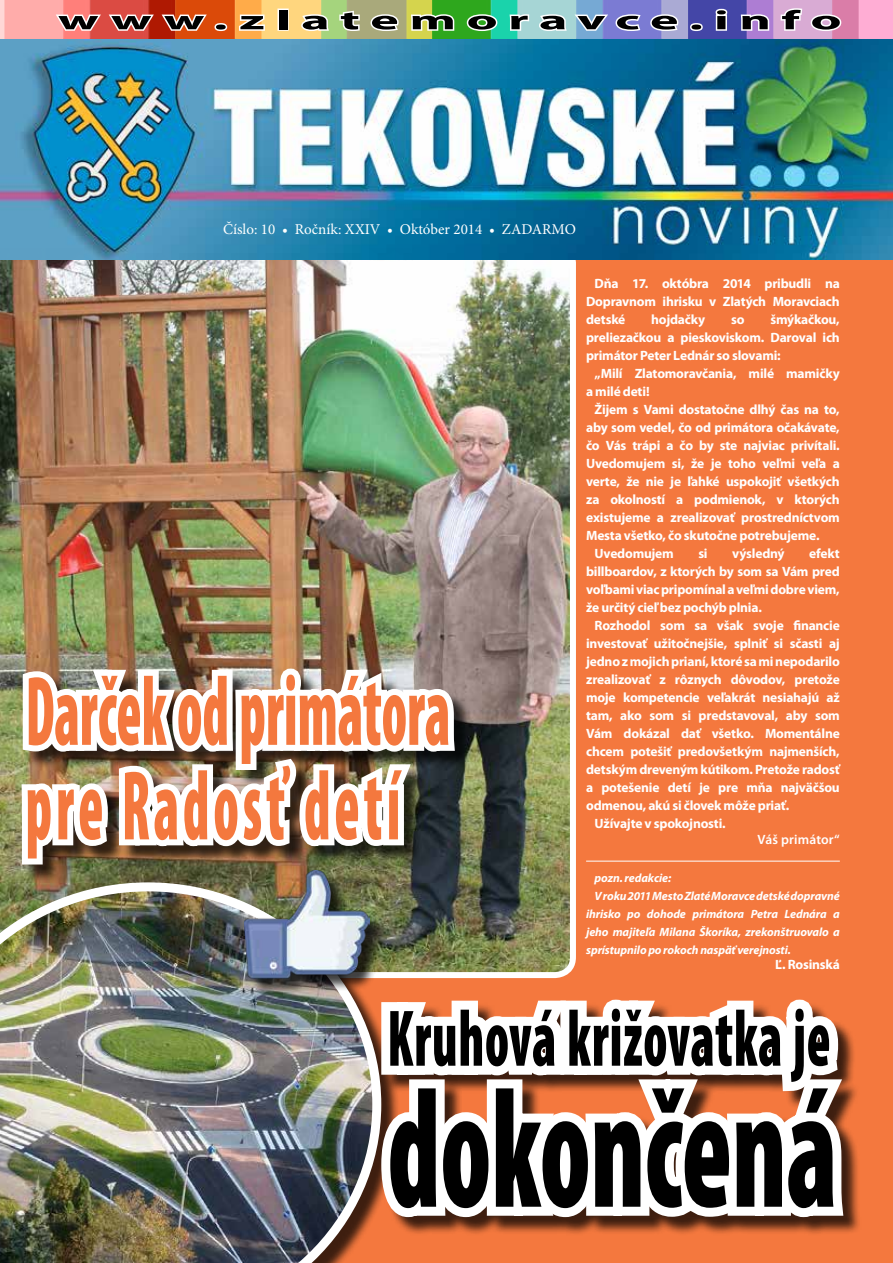
<style>
.page{position:relative;width:893px;height:1263px;background:#fff}
.page>*{position:absolute;margin:0;border:0;box-sizing:border-box;transform-origin:0 0}
.t1{font:900 condensed 171px "Mini Pro";letter-spacing:-.005em;color:#000;scale:.67 1}
.t2{font:900 condensed 99.75px/94.5px "Mini Pro";color:#f4783e;scale:.57 1}
.t3{font:900 condensed 81px "Mini Pro";letter-spacing:.01em;color:#000;scale:.67 1}
.t4{font:700 27px "Mini Pro";letter-spacing:.195em;color:#000;scale:2 1}
.t5{font:15px "Minion Pro";color:#fff}
.t6{font:700 13.5px/18px "Mini Pro";letter-spacing:-.015em;color:#fff;text-align:justify}
.t7{font:600 13.5px "Mini Pro";letter-spacing:.01em;color:#fff}
.t8{font:italic 700 12px "Mini Pro";letter-spacing:-.01em;color:#fff}
</style>
<div class="page">
<div style="left:0;top:251px;width:893px;height:1012px;background:#f4783e"></div>
<img style="left:0;top:259px;width:576px;height:719px">
<img style="left:0;top:0;width:893px;height:259px">
<svg style="left:54px;top:12px;width:155px;height:20px"></svg>
<div style="left:215px;top:23px;width:12px;height:8px;border:3px solid #fff;border-radius:50%"></div>
<svg style="left:236px;top:13px;width:30px;height:19px"></svg>
<div style="left:277px;top:9px;width:12px;height:22px;border:3px solid #fff"></div>
<svg style="left:300px;top:12px;width:31px;height:21px"></svg>
<svg style="left:338px;top:9px;width:23px;height:24px"></svg>
<svg style="left:369px;top:12px;width:31px;height:21px"></svg>
<svg style="left:409px;top:12px;width:47px;height:20px"></svg>
<svg style="left:465px;top:12px;width:34px;height:21px"></svg>
<svg style="left:508px;top:13px;width:23px;height:19px"></svg>
<svg style="left:537px;top:12px;width:106px;height:21px"></svg>
<svg style="left:649px;top:12px;width:31px;height:21px"></svg>
<div style="left:690px;top:23px;width:13px;height:8px;border:3px solid #fff;border-radius:50%"></div>
<svg style="left:714px;top:7px;width:15px;height:25px"></svg>
<svg style="left:739px;top:12px;width:32px;height:20px"></svg>
<svg style="left:779px;top:7px;width:64px;height:26px"></svg>
<div style="left:24px;top:671px;width:449px;height:212px;background:#000;opacity:.75"></div>
<img style="left:15px;top:661px;width:447px;height:209px">
<img style="left:0;top:882px;width:372px;height:381px">
<div style="left:384px;top:1002px;width:478px;height:234px;background:#000;opacity:.75"></div>
<svg style="left:372px;top:978px;width:484px;height:252px"></svg>
<div style="left:246px;top:873px;width:141px;height:122px;background:#000;opacity:.75"></div>
<img style="left:244px;top:871px;width:126px;height:107px">
<hr style="left:586px;top:861px;width:254px;height:1px;background:#fff">
<h3 class="t4" style="left:58px;top:5px;width:393px">www.zlatemoravce.info</h3>
<p class="t5" style="left:223px;top:219px;width:354px">Číslo: 10 • Ročník: XXIV • Október 2014 • ZADARMO</p>
<h2 class="t2" style="left:26px;top:666px;width:747px">Darček od primátora pre Radosť detí</h2>
<p class="t6" style="left:586px;top:275px;width:255px;text-indent:9px">Dňa 17. októbra 2014 pribudli na Dopravnom ihrisku v Zlatých Moravciach detské</p>
<p class="t6" style="left:586px;top:311px;width:255px;text-indent:184px">šmýkačkou, preliezačkou a pieskoviskom. Daroval ich primátor Peter Lednár so slovami:</p>
<p class="t6" style="left:586px;top:365px;width:255px;text-indent:9px">„Milí Zlatomoravčania, milé mamičky a milé deti!</p>
<p class="t6" style="left:595px;top:401px;width:247px">Žijem s Vami dostatočne dlhý čas na to,</p>
<p class="t6" style="left:586px;top:419px;width:255px">aby som vedel, čo od primátora očakávate,</p>
<p class="t6" style="left:586px;top:437px;width:255px">čo Vás trápi a čo by ste najviac privítali.</p>
<p class="t6" style="left:586px;top:455px;width:255px">Uvedomujem si, že je toho veľmi veľa a</p>
<p class="t6" style="left:586px;top:473px;width:255px">verte, že nie je ľahké uspokojiť všetkých</p>
<p class="t6" style="left:586px;top:491px;width:255px">za okolností a podmienok, v ktorých</p>
<p class="t6" style="left:586px;top:509px;width:255px">existujeme a zrealizovať prostredníctvom</p>
<p class="t6" style="left:586px;top:527px;width:235px">Mesta všetko, čo skutočne potrebujeme.</p>
<p class="t6" style="left:595px;top:545px;width:81px">Uvedomujem</p>
<p class="t6" style="left:698px;top:545px;width:11px">si</p>
<p class="t6" style="left:732px;top:545px;width:54px">výsledný</p>
<p class="t6" style="left:651px;top:311px;width:56px">hojdačky</p>
<p class="t6" style="left:731px;top:311px;width:15px">so</p>
<p class="t6" style="left:586px;top:545px;width:255px;text-indent:223px">efekt billboardov, z ktorých by som sa Vám pred voľbami viac pripomínal a veľmi dobre viem, že určitý cieľ bez pochýb plnia.</p>
<p class="t6" style="left:595px;top:617px;width:247px">Rozhodol som sa však svoje financie</p>
<p class="t6" style="left:586px;top:635px;width:255px">investovať užitočnejšie, splniť si sčasti aj</p>
<p class="t6" style="left:586px;top:653px;width:255px">jedno z mojich prianí, ktoré sa mi nepodarilo</p>
<p class="t6" style="left:586px;top:671px;width:255px">zrealizovať z rôznych dôvodov, pretože</p>
<p class="t6" style="left:586px;top:689px;width:255px">moje kompetencie veľakrát nesiahajú až</p>
<p class="t6" style="left:586px;top:707px;width:255px">tam, ako som si predstavoval, aby som</p>
<p class="t6" style="left:586px;top:725px;width:255px">Vám dokázal dať všetko. Momentálne</p>
<p class="t6" style="left:586px;top:743px;width:255px">chcem potešiť predovšetkým najmenších,</p>
<p class="t6" style="left:586px;top:761px;width:255px">detským dreveným kútikom. Pretože radosť</p>
<p class="t6" style="left:586px;top:779px;width:255px">a potešenie detí je pre mňa najväčšou</p>
<p class="t6" style="left:586px;top:797px;width:205px">odmenou, akú si človek môže priať.</p>
<p class="t6" style="left:595px;top:814px;width:133px">Užívajte v spokojnosti.</p>
<p class="t7" style="left:758px;top:832px;width:84px">Váš primátor“</p>
<p class="t8" style="left:595px;top:871px;width:78px">pozn. redakcie:</p>
<p class="t8" style="left:595px;top:889px;width:247px">V roku 2011 Mesto Zlaté Moravce detské dopravné</p>
<p class="t8" style="left:586px;top:907px;width:255px">ihrisko po dohode primátora Petra Lednára a</p>
<p class="t8" style="left:586px;top:925px;width:255px">jeho majiteľa Milana Škoríka, zrekonštruovalo a</p>
<p class="t8" style="left:586px;top:943px;width:206px">sprístupnilo po rokoch naspäť verejnosti.</p>
<p class="t6" style="left:775px;top:956px;width:66px">Ľ. Rosinská</p>
<h3 class="t3" style="left:387px;top:993px;width:663px">Kruhová križovatka je</h3>
<h1 class="t1" style="left:387px;top:1054px;width:673px">dokončená</h1>
</div>
